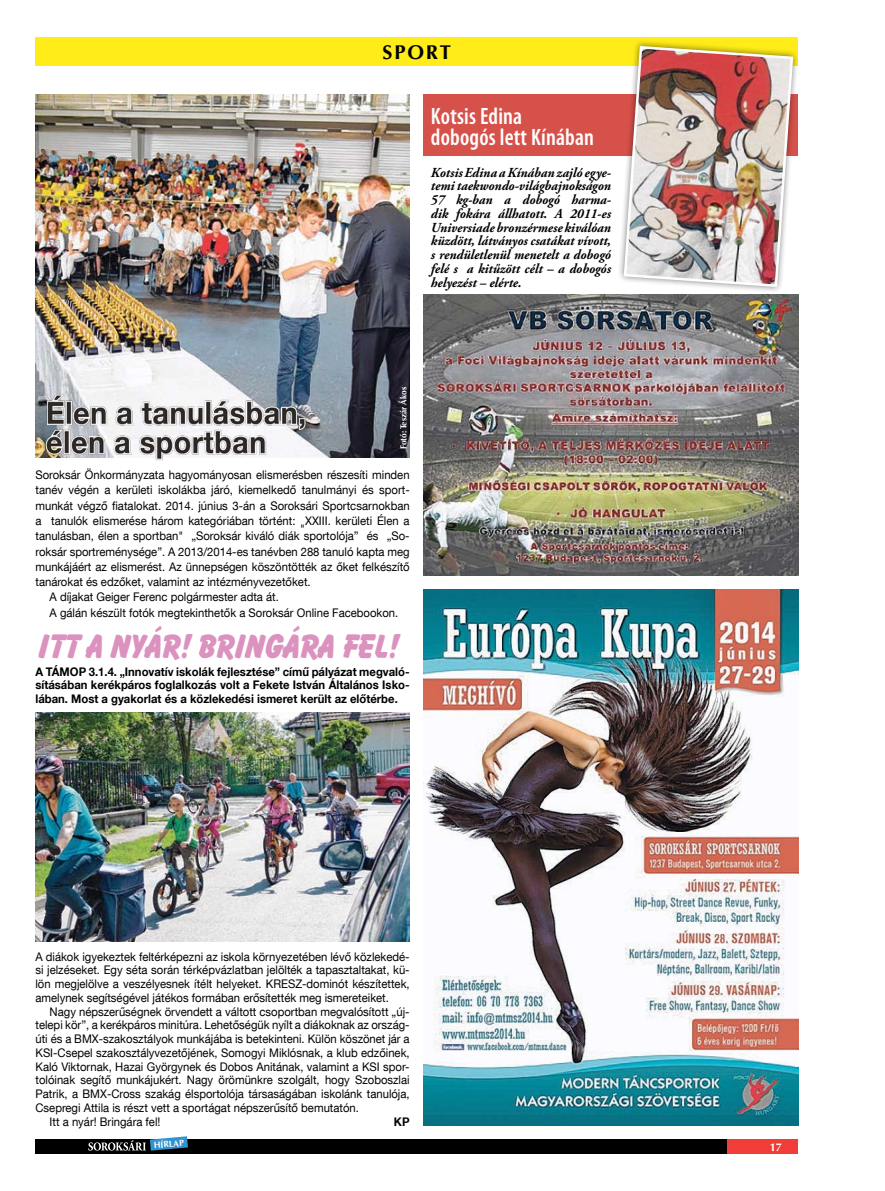
<style>
.page{position:relative;width:885px;height:1191px;background:#fff}
.page>*{position:absolute;margin:0;border:0;box-sizing:border-box;transform-origin:0 0}
.t1{font:700 30px "Balloon Extra";color:#db92bf;scale:.95 1}
.t2{font:600 condensed 23.75px/21.2px "Myriad Pro";letter-spacing:.01em;color:#fff;scale:.95 1}
.t3{font:700 20px "Optima";letter-spacing:.09em;color:#000}
.t4{font:italic 700 13.75px/13.8px "Adobe Garamond Pro";color:#000;text-align:justify;scale:.95 1}
.t5{font:11.88px/15.2px "Helvetica Neue LT Com";color:#000;text-align:justify;scale:.95 1}
.t6{font:700 11.88px/13.8px "Helvetica Neue LT Com";color:#000;text-align:justify;scale:.95 1}
.t7{font:700 11.25px "Optima";color:#fff}
.t8{font:700 8.75px "Optima CE";color:#fff;scale:.95 1}
.t9{font:700 8.75px "Optima CE";color:#fff}
</style>
<div class="page">
<div style="left:423px;top:94px;width:374px;height:61px;background:#d7514b"></div>
<div style="left:35px;top:1139px;width:762px;height:14px;background:#000"></div>
<div style="left:726px;top:1139px;width:71px;height:14px;background:#f13d37"></div>
<svg style="left:88px;top:1136px;width:100px;height:14px"></svg>
<div style="left:35px;top:37px;width:762px;height:29px;background:#ffec18"></div>
<img style="left:423px;top:589px;width:374px;height:536px">
<img style="left:423px;top:295px;width:374px;height:280px">
<div style="left:616px;top:39px;width:188px;height:260px;background:#000;opacity:.5"></div>
<img style="left:622px;top:45px;width:172px;height:243px">
<img style="left:35px;top:95px;width:374px;height:363px">
<img style="left:35px;top:712px;width:374px;height:229px">
<img style="left:35px;top:388px;width:328px;height:73px">
<h3 class="t3" style="left:382px;top:40px;width:70px">SPORT</h3>
<h2 class="t2" style="left:431px;top:106px;width:173px">Kotsis Edina<br>dobogós lett Kínában</h2>
<p class="t4" style="left:431px;top:166px;width:191px">Kotsis Edina a Kínában zajló egye&shy;temi taekwondo-világbajnokságon 57 kg-ban a dobogó harma&shy;dik fokára állhatott. A 2011-es Universiade bronzérmese kiválóan küzdött, látványos csatákat vívott, s rendületlenül menetelt a dobogó felé s a kitűzött célt – a dobogós helyezést – elérte.</p>
<p class="t8" style="left:398px;top:449px;width:67px;rotate:-90deg">Fotó: Teszár Ákos</p>
<p class="t5" style="left:35px;top:467px;width:395px">Soroksár Önkormányzata hagyományosan elismerésben részesíti minden tanév végén a kerületi iskolákba járó, kiemelkedő tanulmányi és sport&shy;munkát végző fiatalokat. 2014. június 3-án a Soroksári Sportcsarnokban a tanulók elismerése három kategóriában történt:</p>
<p class="t5" style="left:300px;top:520px;width:7px">"</p>
<p class="t5" style="left:305px;top:513px;width:111px">XXIII. kerületi Élen a</p>
<p class="t5" style="left:35px;top:528px;width:395px">tanulásban, élen a sportban" „Soroksár kiváló diák sportolója” és „So-</p>
<p class="t5" style="left:35px;top:543px;width:395px">roksár sportreménysége”. A 2013/2014-es tanévben 288 tanuló kapta meg</p>
<p class="t5" style="left:35px;top:559px;width:395px">munkájáért az elismerést. Az ünnepségen köszöntötték az őket felkészítő</p>
<p class="t5" style="left:35px;top:574px;width:291px">tanárokat és edzőket, valamint az intézményvezetőket.</p>
<p class="t5" style="left:50px;top:589px;width:243px">A díjakat Geiger Ferenc polgármester adta át.</p>
<p class="t5" style="left:50px;top:604px;width:368px">A gálán készült fotók megtekinthetők a Soroksár Online Facebookon.</p>
<h1 class="t1" style="left:35px;top:625px;width:381px">ITT A NYÁR! BRINGÁRA FEL!</h1>
<p class="t6" style="left:35px;top:664px;width:395px">A TÁMOP 3.1.4. „Innovatív iskolák fejlesztése” című pályázat megvaló&shy;sításában kerékpáros foglalkozás volt a Fekete István Általános Isko&shy;lában. Most a gyakorlat és a közlekedési ismeret került az előtérbe.</p>
<p class="t5" style="left:35px;top:949px;width:395px;line-height:13.8px">A diákok igyekeztek feltérképezni az iskola környezetében lévő közlekedé&shy;si jelzéseket. Egy séta során térképvázlatban jelölték a tapasztaltakat, kü&shy;lön megjelölve a veszélyesnek ítélt helyeket. KRESZ-dominót készítettek, amelynek segítségével játékos formában erősítették meg ismereteiket.</p>
<p class="t5" style="left:50px;top:1003px;width:380px">Nagy népszerűségnek örvendett a váltott csoportban megvalósított „új-</p>
<p class="t5" style="left:35px;top:1017px;width:395px">telepi kör”, a kerékpáros minitúra. Lehetőségük nyílt a diákoknak az ország-</p>
<p class="t5" style="left:35px;top:1031px;width:395px">úti és a BMX-szakosztályok munkájába is betekinteni. Külön köszönet jár a</p>
<p class="t5" style="left:35px;top:1044px;width:395px">KSI-Csepel szakosztályvezetőjének, Somogyi Miklósnak, a klub edzőinek,</p>
<p class="t5" style="left:35px;top:1058px;width:395px">Kaló Viktornak, Hazai Györgynek és Dobos Anitának, valamint a KSI spor-</p>
<p class="t5" style="left:35px;top:1072px;width:395px">tolóinak segítő munkájukért. Nagy örömünkre szolgált, hogy Szoboszlai</p>
<p class="t5" style="left:35px;top:1086px;width:395px">Patrik, a BMX-Cross szakág élsportolója társaságában iskolánk tanulója,</p>
<p class="t5" style="left:35px;top:1099px;width:342px">Csepregi Attila is részt vett a sportágat népszerűsítő bemutatón.</p>
<p class="t5" style="left:50px;top:1113px;width:118px">Itt a nyár! Bringára fel!</p>
<p class="t6" style="left:394px;top:1114px;width:18px">KP</p>
<p class="t9" style="left:153px;top:1139px;width:32px;rotate:-5deg">HÍRLAP</p>
<p class="t7" style="left:769px;top:1140px;width:14px">17</p>
</div>
